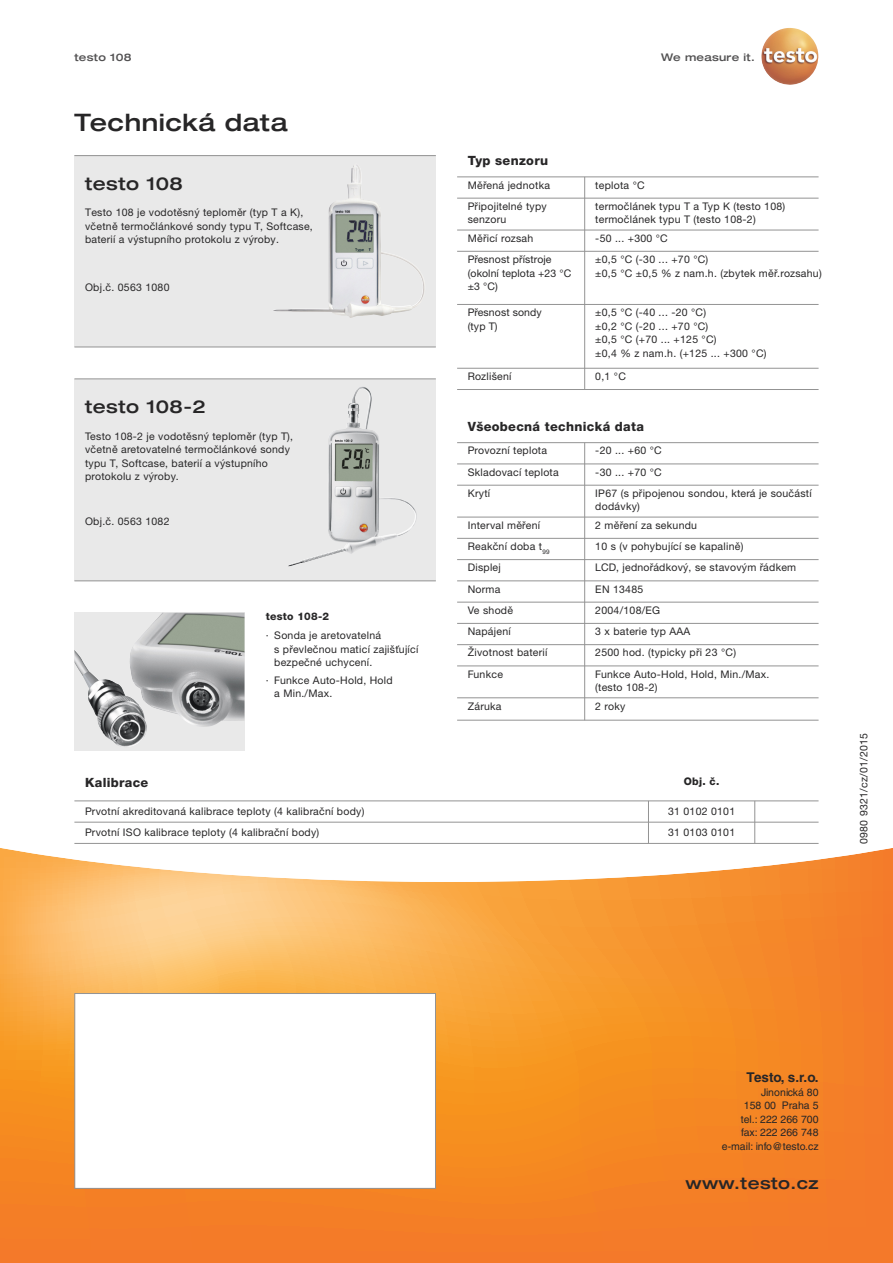
<style>
.page{position:relative;width:893px;height:1263px;background:#fff}
.page>*{position:absolute;margin:0;border:0;box-sizing:border-box;transform-origin:0 0}
.t1{font:500 expanded 24px "Helvetica Neue LT Com";letter-spacing:.025em;color:#272627}
.t2{font:500 expanded 18px "Helvetica Neue LT Com";letter-spacing:.025em;color:#272627}
.t3{font:500 expanded 16.5px "Helvetica Neue LT Com";letter-spacing:.025em;color:#272627}
.t4{font:700 13.5px "Helvetica CE";color:#272627}
.t5{font:800 12.75px "Helvetica Neue LTW1 G";letter-spacing:.025em;color:#272627}
.t6{font:10.5px/13.5px "Helvetica Neue LTW1 G";letter-spacing:.025em;color:#272627}
.t7{font:10.5px/13.5px "Helvetica CE";color:#272627;text-align:right}
.t8{font:500 expanded 10.5px "Helvetica Neue LT Com";letter-spacing:.025em;color:#525152}
.t9{font:800 10.5px "Helvetica Neue LTW1 G";letter-spacing:.025em;color:#272627}
</style>
<div class="page">
<hr style="left:74px;top:800px;width:745px;height:1px;background:#939393">
<hr style="left:74px;top:822px;width:745px;height:1px;background:#939393">
<svg style="left:648px;top:801px;width:1px;height:41px"></svg>
<svg style="left:754px;top:801px;width:1px;height:41px"></svg>
<div style="left:74px;top:156px;width:362px;height:191px;background:#e9e9e9"></div>
<div style="left:74px;top:379px;width:362px;height:202px;background:#e9e9e9"></div>
<hr style="left:74px;top:155px;width:362px;height:1px;background:#939393">
<hr style="left:74px;top:378px;width:362px;height:1px;background:#939393">
<hr style="left:74px;top:347px;width:362px;height:1px;background:#939393">
<hr style="left:74px;top:580px;width:362px;height:1px;background:#939393">
<img style="left:273px;top:165px;width:151px;height:153px">
<img style="left:288px;top:387px;width:129px;height:179px">
<div style="left:74px;top:613px;width:170px;height:138px;background:#e9e9e9"></div>
<img style="left:74px;top:613px;width:170px;height:134px">
<img style="left:761px;top:28px;width:57px;height:57px">
<svg style="left:0;top:842px;width:893px;height:421px"></svg>
<div style="left:75px;top:994px;width:360px;height:194px;background:#fff"></div>
<div style="left:74px;top:993px;width:362px;height:196px;border:1px solid #939393"></div>
<hr style="left:457px;top:176px;width:362px;height:1px;background:#939393">
<hr style="left:457px;top:251px;width:362px;height:1px;background:#939393">
<hr style="left:457px;top:368px;width:362px;height:1px;background:#939393">
<hr style="left:457px;top:389px;width:362px;height:1px;background:#939393">
<hr style="left:457px;top:304px;width:362px;height:1px;background:#939393">
<hr style="left:584px;top:177px;width:1px;height:212px;background:#939393">
<hr style="left:457px;top:230px;width:362px;height:1px;background:#939393">
<hr style="left:457px;top:442px;width:362px;height:1px;background:#939393">
<hr style="left:457px;top:198px;width:362px;height:1px;background:#939393">
<hr style="left:457px;top:463px;width:362px;height:1px;background:#939393">
<hr style="left:457px;top:485px;width:362px;height:1px;background:#939393">
<hr style="left:457px;top:517px;width:362px;height:1px;background:#939393">
<hr style="left:457px;top:538px;width:362px;height:1px;background:#939393">
<hr style="left:457px;top:580px;width:362px;height:1px;background:#939393">
<hr style="left:457px;top:559px;width:362px;height:1px;background:#939393">
<hr style="left:457px;top:602px;width:362px;height:1px;background:#939393">
<hr style="left:457px;top:623px;width:362px;height:1px;background:#939393">
<hr style="left:457px;top:697px;width:362px;height:1px;background:#939393">
<hr style="left:457px;top:644px;width:362px;height:1px;background:#939393">
<hr style="left:457px;top:665px;width:362px;height:1px;background:#939393">
<hr style="left:457px;top:720px;width:362px;height:1px;background:#939393">
<hr style="left:584px;top:443px;width:1px;height:277px;background:#939393">
<p class="t8" style="left:74px;top:53px;width:59px">testo 108</p>
<p class="t8" style="left:661px;top:53px;width:95px">We measure it.</p>
<h1 class="t1" style="left:74px;top:114px;width:215px">Technická data</h1>
<h2 class="t2" style="left:85px;top:177px;width:99px">testo 108</h2>
<p class="t6" style="left:85px;top:207px;width:229px">Testo 108 je vodotěsný teploměr (typ T a K), včetně termočlánkové sondy typu T, Softcase, baterií a výstupního protokolu z výroby.</p>
<p class="t6" style="left:85px;top:281px;width:86px">Obj.č. 0563 1080</p>
<h2 class="t2" style="left:85px;top:400px;width:122px">testo 108-2</h2>
<p class="t6" style="left:85px;top:430px;width:210px">Testo 108-2 je vodotěsný teploměr (typ T), včetně aretovatelné termočlánkové sondy typu T, Softcase, baterií a výstupního protokolu z výroby.</p>
<p class="t6" style="left:85px;top:515px;width:86px">Obj.č. 0563 1082</p>
<p class="t9" style="left:266px;top:613px;width:65px">testo 108-2</p>
<p class="t6" style="left:274px;top:630px;width:146px;text-indent:-9px">· Sonda je aretovatelná<br>s převlečnou maticí zajišťující bezpečné uchycení.</p>
<p class="t6" style="left:274px;top:674px;width:120px;text-indent:-9px">· Funkce Auto-Hold, Hold a Min./Max.</p>
<p class="t5" style="left:468px;top:156px;width:82px">Typ senzoru</p>
<p class="t6" style="left:468px;top:179px;width:84px">Měřená jednotka</p>
<p class="t6" style="left:595px;top:179px;width:51px">teplota °C</p>
<p class="t6" style="left:468px;top:200px;width:81px">Připojitelné typy senzoru</p>
<p class="t6" style="left:595px;top:200px;width:191px">termočlánek typu T a Typ K (testo 108) termočlánek typu T (testo 108-2)</p>
<p class="t6" style="left:468px;top:232px;width:67px">Měřicí rozsah</p>
<p class="t6" style="left:595px;top:232px;width:74px">-50 ... +300 °C</p>
<p class="t6" style="left:468px;top:254px;width:105px">Přesnost přístroje (okolní teplota +23 °C ±3 °C)</p>
<p class="t6" style="left:595px;top:254px;width:228px">±0,5 °C (-30 ... +70 °C)<br>±0,5 °C ±0,5 % z nam.h. (zbytek měř.rozsahu)</p>
<p class="t6" style="left:468px;top:307px;width:76px">Přesnost sondy (typ T)</p>
<p class="t6" style="left:595px;top:307px;width:173px">±0,5 °C (-40 ... -20 °C)<br>±0,2 °C (-20 ... +70 °C)<br>±0,5 °C (+70 ... +125 °C)<br>±0,4 % z nam.h. (+125 ... +300 °C)</p>
<p class="t6" style="left:468px;top:370px;width:45px">Rozlišení</p>
<p class="t6" style="left:595px;top:370px;width:32px">0,1 °C</p>
<p class="t5" style="left:468px;top:421px;width:178px">Všeobecná technická data</p>
<p class="t6" style="left:468px;top:445px;width:81px">Provozní teplota</p>
<p class="t6" style="left:595px;top:445px;width:68px">-20 ... +60 °C</p>
<p class="t6" style="left:468px;top:466px;width:93px">Skladovací teplota</p>
<p class="t6" style="left:595px;top:466px;width:68px">-30 ... +70 °C</p>
<p class="t6" style="left:468px;top:487px;width:24px">Krytí</p>
<p class="t6" style="left:595px;top:487px;width:218px">IP67 (s připojenou sondou, která je součástí dodávky)</p>
<p class="t6" style="left:468px;top:519px;width:74px">Interval měření</p>
<p class="t6" style="left:595px;top:519px;width:103px">2 měření za sekundu</p>
<p class="t6" style="left:468px;top:541px;width:83px">Reakční doba t<sub>99</sub></p>
<p class="t6" style="left:595px;top:541px;width:150px">10 s (v pohybující se kapalině)</p>
<p class="t6" style="left:468px;top:562px;width:35px">Displej</p>
<p class="t6" style="left:595px;top:562px;width:202px">LCD, jednořádkový, se stavovým řádkem</p>
<p class="t6" style="left:468px;top:583px;width:34px">Norma</p>
<p class="t6" style="left:595px;top:583px;width:49px">EN 13485</p>
<p class="t6" style="left:468px;top:604px;width:47px">Ve shodě</p>
<p class="t6" style="left:595px;top:604px;width:66px">2004/108/EG</p>
<p class="t6" style="left:468px;top:626px;width:45px">Napájení</p>
<p class="t6" style="left:595px;top:626px;width:97px">3 x baterie typ AAA</p>
<p class="t6" style="left:468px;top:647px;width:81px">Životnost baterií</p>
<p class="t6" style="left:595px;top:647px;width:142px">2500 hod. (typicky při 23 °C)</p>
<p class="t6" style="left:468px;top:668px;width:37px">Funkce</p>
<p class="t6" style="left:595px;top:668px;width:176px">Funkce Auto-Hold, Hold, Min./Max. (testo 108-2)</p>
<p class="t6" style="left:468px;top:700px;width:35px">Záruka</p>
<p class="t6" style="left:595px;top:700px;width:32px">2 roky</p>
<p class="t5" style="left:85px;top:778px;width:65px">Kalibrace</p>
<p class="t9" style="left:684px;top:778px;width:37px">Obj. č.</p>
<p class="t6" style="left:85px;top:806px;width:281px">Prvotní akreditovaná kalibrace teploty (4 kalibrační body)</p>
<p class="t6" style="left:668px;top:806px;width:69px">31 0102 0101</p>
<p class="t6" style="left:85px;top:827px;width:236px">Prvotní ISO kalibrace teploty (4 kalibrační body)</p>
<p class="t6" style="left:668px;top:827px;width:69px">31 0103 0101</p>
<p class="t6" style="left:858px;top:844px;width:112px;rotate:-90deg">0980 9321/cz/01/2015</p>
<p class="t4" style="left:747px;top:1072px;width:73px">Testo, s.r.o.</p>
<p class="t7" style="left:722px;top:1086px;width:98px">Jinonická 80<br>158 00 Praha 5<br>tel.: 222 266 700 fax: 222 266 748 e-mail: info@testo.cz</p>
<h3 class="t3" style="left:685px;top:1177px;width:135px">www.testo.cz</h3>
</div>
